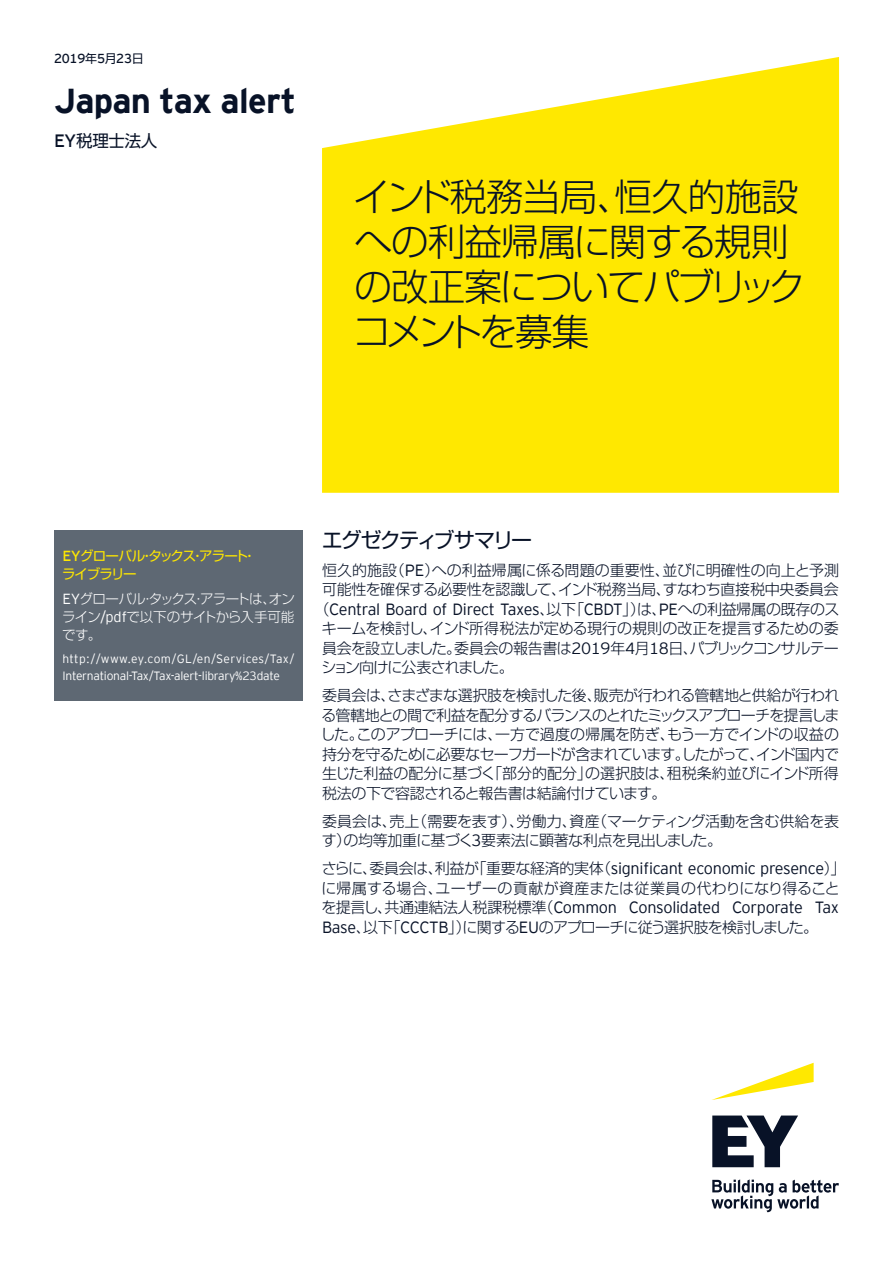
<style>
.page{position:relative;width:893px;height:1263px;background:#fff}
.page>*{position:absolute;margin:0;border:0;box-sizing:border-box;transform-origin:0 0}
.t1{font:300 37.5px/45px "Shin Go Pro";letter-spacing:-.04em;color:#081227}
.t2{font:700 34.5px "EY Interstate";letter-spacing:-.02em;color:#081227}
.t3{font:21px "Shin Go Pro";letter-spacing:-.09em;color:#081227}
.t4{font:16.5px "Shin Go Pro";letter-spacing:-.02em;color:#081227}
.t5{font:300 16.2px "EY Interstate";letter-spacing:-.02em;color:#081227}
.t6{font:300 15px/19.5px "Shin Go Pro";letter-spacing:-.02em;color:#081227}
.t7{font:300 15px "Shin Go Pro";letter-spacing:-.055em;color:#081227}
.t8{font:300 15px "Shin Go Pro";letter-spacing:.015em;color:#081227}
.t9{font:300 13.5px/18px "Shin Go Pro";letter-spacing:-.05em;color:#fff;text-align:justify}
.t10{font:13.5px/18px "Shin Go Pro";letter-spacing:-.075em;color:#ffe800}
.t11{font:13.05px "EY Interstate";letter-spacing:-.02em;color:#081227}
.t12{font:300 12px/16.5px "EY Interstate";letter-spacing:-.02em;color:#fff}
.s1{font-family:"Shin Go Pro";font-size:12px}
.s2{font-family:"EY Interstate";font-size:17.85px}
.s3{font-family:"EY Interstate";font-size:14.7px}
.s4{font-family:"EY Interstate";font-size:16.2px}
.s5{font-family:"Shin Go Pro";font-size:15px}
</style>
<div class="page">
<svg style="left:712px;top:1063px;width:102px;height:37px"></svg>
<svg style="left:711px;top:1115px;width:128px;height:97px"></svg>
<svg style="left:322px;top:57px;width:517px;height:436px;fill:#ffe800"></svg>
<div style="left:54px;top:531px;width:249px;height:170px;background:#5e6873"></div>
<p class="t11" style="left:54px;top:49px;width:91px">2019<span class="s1">年</span>5<span class="s1">月</span>23<span class="s1">日</span></p>
<h2 class="t2" style="left:54px;top:76px;width:243px">Japan tax alert</h2>
<p class="t4" style="left:54px;top:127px;width:105px"><span class="s2">EY</span>税理士法人</p>
<h1 class="t1" style="left:353px;top:169px;width:455px">インド税務当局、恒久的施設への利益帰属に関する規則の改正案についてパブリックコメントを募集</h1>
<p class="t10" style="left:62px;top:546px;width:196px"><span class="s3">EY</span>グローバル・タックス・アラート・ライブラリー</p>
<p class="t9" style="left:62px;top:588px;width:234px"><span class="s3">EY</span>グローバル・タックス・アラートは、オンライン<span class="s3">/pdf</span>で以下のサイトから入手可能です。</p>
<p class="t12" style="left:63px;top:650px;width:233px">http://www.ey.com/GL/en/Services/Tax/<br>International-Tax/Tax-alert-library%23date</p>
<h3 class="t3" style="left:322px;top:522px;width:212px">エグゼクティブサマリー</h3>
<p class="t6" style="left:322px;top:558px;width:518px">恒久的施設（<span class="s4">PE</span>）への利益帰属に係る問題の重要性、並びに明確性の向上と予測可能性を確保する必要性を認識して、インド税務当局、すなわち直接税中央委員会</p>
<p class="t5" style="left:315px;top:597px;width:526px"><span class="s5">（</span>Central Board of Direct Taxes<span class="s5">、以下「</span>CBDT<span class="s5">」）は、</span>PE<span class="s5">への利益帰属の既存のス</span></p>
<p class="t6" style="left:321px;top:617px;width:519px;text-align:justify">キームを検討し、インド所得税法が定める現行の規則の改正を提言するための委員会を設立しました。委員会の報告書は<span class="s4">2019</span>年<span class="s4">4</span>月<span class="s4">18</span>日、パブリックコンサルテーション向けに公表されました。</p>
<p class="t6" style="left:320px;top:684px;width:521px;text-align:justify">委員会は、さまざまな選択肢を検討した後、販売が行われる管轄地と供給が行われる管轄地との間で利益を配分するバランスのとれたミックスアプローチを提言しました。このアプローチには、一方で過度の帰属を防ぎ、もう一方でインドの収益の持分を守るために必要なセーフガードが含まれています。したがって、インド国内で生じた利益の配分に基づく「部分的配分」の選択肢は、租税条約並びにインド所得税法の下で容認されると報告書は結論付けています。</p>
<p class="t6" style="left:322px;top:809px;width:519px">委員会は、売上（需要を表す）、労働力、資産（マーケティング活動を含む供給を表す）の均等加重に基づく<span class="s4">3</span>要素法に顕著な利点を見出しました。</p>
<p class="t5" style="left:322px;top:857px;width:526px"><span class="s5">さらに、委員会は、利益が「重要な経済的実体（</span>significant economic presence<span class="s5">）」</span></p>
<p class="t8" style="left:321px;top:875px;width:520px">に帰属する場合、ユーザーの貢献が資産または従業員の代わりになり得ること</p>
<p class="t5" style="left:322px;top:896px;width:519px"><span class="s5">を提言し、共通連結法人税課税標準（</span>Common Consolidated Corporate Tax</p>
<p class="t7" style="left:322px;top:914px;width:498px"><span class="s4">Base</span>、以下「<span class="s4">CCCTB</span>」）に関する<span class="s4">EU</span>のアプローチに従う選択肢を検討しました。</p>
</div>
